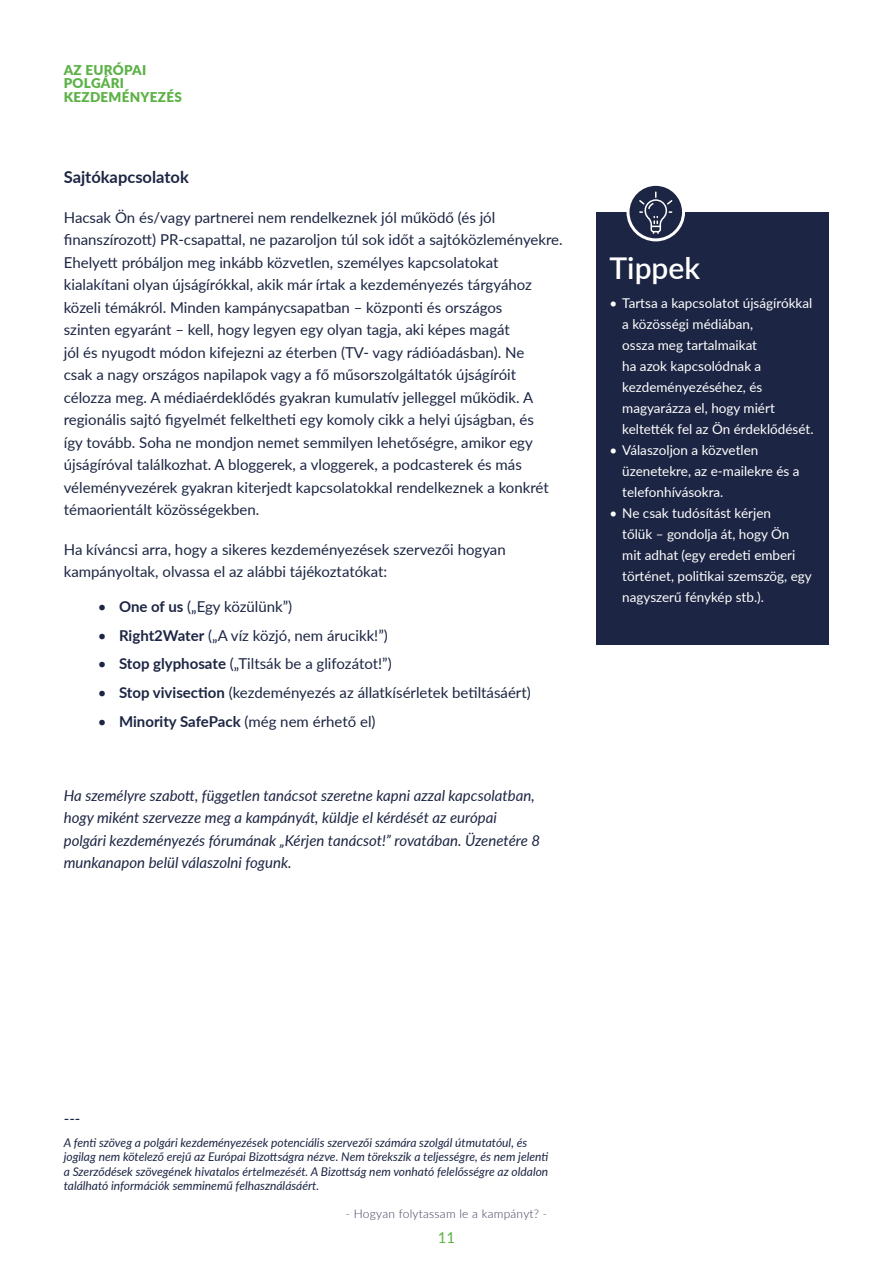
<style>
.page{position:relative;width:893px;height:1263px;background:#fff}
.page>*{position:absolute;margin:0;border:0;box-sizing:border-box;transform-origin:0 0}
.t1{font:600 30px "Lato";color:#fff}
.t2{font:700 16.5px "Lato";color:#1c2543}
.t3{font:15px/22.5px "Lato";color:#1c2543}
.t4{font:italic 15px/22.5px "Lato";color:#1c2543}
.t5{font:15px "Lato";color:#5cb246}
.t6{font:13.5px/21px "Lato";color:#fff}
.t7{font:900 13.5px/13.5px "Lato";letter-spacing:.02em;color:#5cb246}
.t8{font:italic 12px/14.4px "Lato";color:#1c2543}
.t9{font:300 12px "Lato";letter-spacing:.02em;color:#3c3e5c}
.s1{font-weight:700}
</style>
<div class="page">
<div style="left:597px;top:212px;width:232px;height:433px;background:#1c2543"></div>
<svg style="left:628px;top:184px;width:55px;height:56px"></svg>
<div style="left:626px;top:183px;width:59px;height:58px;border:3px solid #fff;border-radius:50%"></div>
<svg style="left:639px;top:192px;width:33px;height:42px"></svg>
<p class="t7" style="left:64px;top:62px;width:120px">AZ EURÓPAI<br>POLGÁRI<br>KEZDEMÉNYEZÉS</p>
<p class="t2" style="left:64px;top:165px;width:127px">Sajtókapcsolatok</p>
<p class="t3" style="left:64px;top:206px;width:500px">Hacsak Ön és/vagy partnerei nem rendelkeznek jól működő (és jól finanszírozott) PR-csapattal, ne pazaroljon túl sok időt a sajtóközleményekre.<br>Ehelyett próbáljon meg inkább közvetlen, személyes kapcsolatokat kialakítani olyan újságírókkal, akik már írtak a kezdeményezés tárgyához közeli témákról. Minden kampánycsapatban – központi és országos<br>szinten egyaránt – kell, hogy legyen egy olyan tagja, aki képes magát<br>jól és nyugodt módon kifejezni az éterben (TV- vagy rádióadásban). Ne<br>csak a nagy országos napilapok vagy a fő műsorszolgáltatók újságíróit célozza meg. A médiaérdeklődés gyakran kumulatív jelleggel működik. A regionális sajtó figyelmét felkeltheti egy komoly cikk a helyi újságban, és<br>így tovább. Soha ne mondjon nemet semmilyen lehetőségre, amikor egy újságíróval találkozhat. A bloggerek, a vloggerek, a podcasterek és más véleményvezérek gyakran kiterjedt kapcsolatokkal rendelkeznek a konkrét témaorientált közösségekben.</p>
<p class="t3" style="left:64px;top:538px;width:443px">Ha kíváncsi arra, hogy a sikeres kezdeményezések szervezői hogyan kampányoltak, olvassa el az alábbi tájékoztatókat:</p>
<p class="t3" style="left:98px;top:594px;width:196px">• <span class="s1">One of us</span> („Egy közülünk”)</p>
<p class="t3" style="left:98px;top:623px;width:292px">• <span class="s1">Right2Water</span> („A víz közjó, nem árucikk!”)</p>
<p class="t3" style="left:98px;top:652px;width:295px">• <span class="s1">Stop glyphosate</span> („Tiltsák be a glifozátot!”)</p>
<p class="t3" style="left:98px;top:681px;width:434px">• <span class="s1">Stop vivisection</span> (kezdeményezés az állatkísérletek betiltásáért)</p>
<p class="t3" style="left:98px;top:710px;width:279px">• <span class="s1">Minority SafePack</span> (még nem érhető el)</p>
<p class="t4" style="left:64px;top:783px;width:478px">Ha személyre szabott, független tanácsot szeretne kapni azzal kapcsolatban, hogy miként szervezze meg a kampányát, küldje el kérdését az európai polgári kezdeményezés fórumának „Kérjen tanácsot!” rovatában. Üzenetére 8 munkanapon belül válaszolni fogunk.</p>
<h1 class="t1" style="left:609px;top:246px;width:92px">Tippek</h1>
<p class="t6" style="left:622px;top:292px;width:193px;text-indent:-13px">• Tartsa a kapcsolatot újságírókkal a közösségi médiában,<br>ossza meg tartalmaikat<br>ha azok kapcsolódnak a kezdeményezéséhez, és magyarázza el, hogy miért keltették fel az Ön érdeklődését.</p>
<p class="t6" style="left:622px;top:439px;width:179px;text-indent:-13px">• Válaszoljon a közvetlen üzenetekre, az e-mailekre és a telefonhívásokra.</p>
<p class="t6" style="left:622px;top:502px;width:191px;text-indent:-13px">• Ne csak tudósítást kérjen<br>tőlük – gondolja át, hogy Ön mit adhat (egy eredeti emberi történet, politikai szemszög, egy nagyszerű fénykép stb.).</p>
<p class="t3" style="left:64px;top:1107px;width:18px">---</p>
<p class="t8" style="left:64px;top:1135px;width:486px">A fenti szöveg a polgári kezdeményezések potenciális szervezői számára szolgál útmutatóul, és jogilag nem kötelező erejű az Európai Bizottságra nézve. Nem törekszik a teljességre, és nem jelenti a Szerződések szövegének hivatalos értelmezését. A Bizottság nem vonható felelősségre az oldalon található információk semminemű felhasználásáért.</p>
<p class="t9" style="left:346px;top:1206px;width:203px">- Hogyan folytassam le a kampányt? -</p>
<p class="t5" style="left:438px;top:1227px;width:19px">11</p>
</div>
